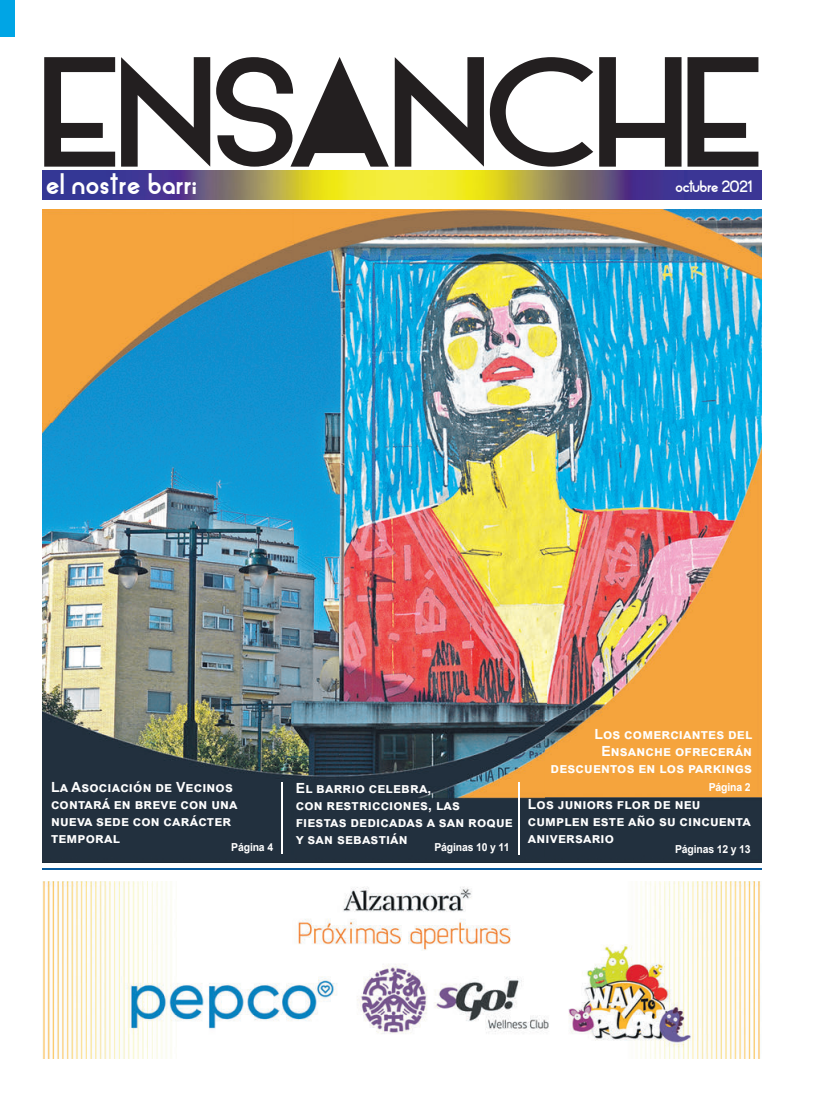
<style>
.page{position:relative;width:820px;height:1106px;background:#fff}
.page>*{position:absolute;margin:0;border:0;box-sizing:border-box;transform-origin:0 0}
.t1{font:137px "Alpaca Solidify";letter-spacing:-.02em;color:#231f20;scale:1.12 1}
.t2{font:26px "Alpaca Scarlett Demo";letter-spacing:.02em;color:#fff}
.t3{font:14.5px "Alpaca Scarlett Demo";letter-spacing:-.005em;color:#fff}
.t4{font:700 14px/17px "Arial";letter-spacing:.015em;color:#fff}
.t5{font:700 11px "Arial";letter-spacing:-.015em;color:#fff;scale:.95 1}
</style>
<div class="page">
<img style="left:43px;top:209px;width:718px;height:653px">
<img style="left:43px;top:170px;width:718px;height:30px">
<hr style="left:43px;top:869px;width:718px;height:1px;background:#085a9d">
<hr style="left:518px;top:782px;width:1px;height:72px;background:#fff">
<hr style="left:281px;top:782px;width:1px;height:72px;background:#fff">
<div style="left:0;top:0;width:14px;height:36px;background:#00a5e5"></div>
<img style="left:43px;top:881px;width:717px;height:177px">
<h1 class="t1" style="left:40px;top:22px;width:647px">ENSANCHE</h1>
<h2 class="t2" style="left:46px;top:166px;width:152px">el nostre barri</h2>
<p class="t3" style="left:675px;top:177px;width:78px">octubre 2021</p>
<p class="t4" style="left:51px;top:779px;width:188px">LA ASOCIACIÓN DE VECINOS<br>CONTARÁ EN BREVE CON UNA<br>NUEVA SEDE CON CARÁCTER<br>TEMPORAL</p>
<p class="t5" style="left:231px;top:839px;width:46px">Página 4</p>
<p class="t5" style="left:434px;top:839px;width:81px">Páginas 10 y 11</p>
<p class="t4" style="left:296px;top:779px;width:218px">EL BARRIO CELEBRA,<br>CON RESTRICCIONES, LAS<br>FIESTAS DEDICADAS A SAN ROQUE<br>Y SAN SEBASTIÁN</p>
<p class="t4" style="left:550px;top:725px;width:203px;text-align:right">LOS COMERCIANTES DEL<br>ENSANCHE OFRECERÁN<br>DESCUENTOS EN LOS PARKINGS</p>
<p class="t5" style="left:708px;top:779px;width:46px">Página 2</p>
<p class="t4" style="left:527px;top:795px;width:224px">LOS JUNIORS FLOR DE NEU<br>CUMPLEN ESTE AÑO SU CINCUENTA<br>ANIVERSARIO</p>
<p class="t5" style="left:674px;top:841px;width:81px">Páginas 12 y 13</p>
</div>
